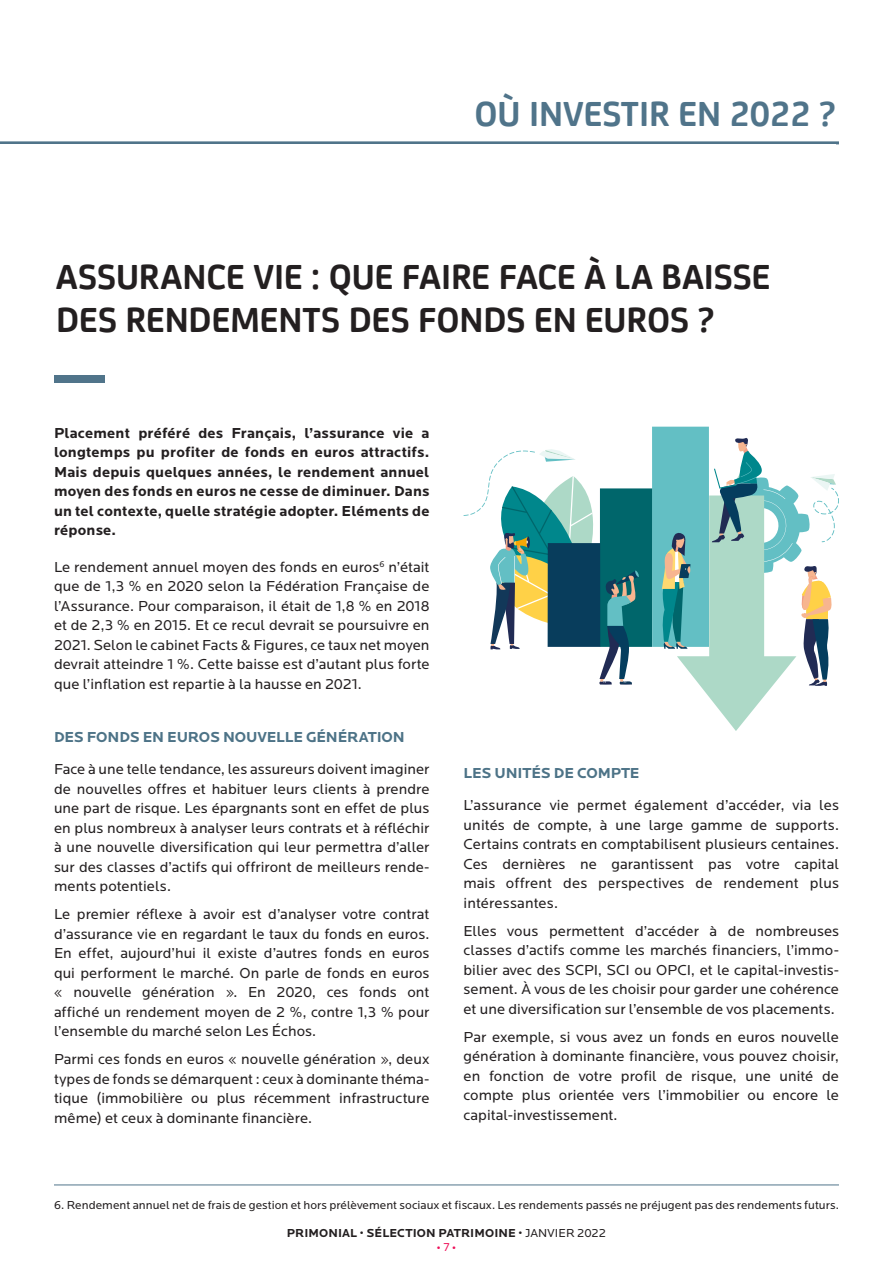
<style>
.page{position:relative;width:893px;height:1263px;background:#fff}
.page>*{position:absolute;margin:0;border:0;box-sizing:border-box;transform-origin:0 0}
.t1{font:700 37.5px/43.5px "FS Joey";letter-spacing:-.005em;color:#231f20}
.Titre_principal{font:700 37.5px "FS Joey";color:#50748a}
.t2{font:15px/19.5px "Locator";letter-spacing:.005em;color:#231f20;text-align:justify}
.INTRO_OK{font:700 15px/19.5px "Locator";letter-spacing:.01em;color:#231f20;text-align:justify}
.t3{font:700 15px "Locator";letter-spacing:-.01em;color:#4d7387}
.t4{font:12px "Locator";letter-spacing:.005em;color:#231f20}
.t5{font:700 12px "Locator";letter-spacing:.005em;color:#231f20}
.t6{font:12px "Locator";color:#ee1059}
.s1{font-weight:300}
.s2{font-weight:400}
</style>
<div class="page">
<div style="left:54px;top:375px;width:51px;height:8px;background:#50748a"></div>
<hr style="left:0;top:141px;width:839px;height:3px;background:#50748a">
<div style="left:652px;top:427px;width:57px;height:220px;background:#63bfc4"></div>
<svg style="left:660px;top:438px;width:179px;height:293px"></svg>
<svg style="left:463px;top:449px;width:190px;height:236px"></svg>
<hr style="left:54px;top:1184px;width:785px;height:1px;background:#50748a">
<p class="Titre_principal" style="left:474px;top:85px;width:363px">OÙ INVESTIR EN 2022 ?</p>
<p class="t1" style="left:56px;top:252px;width:716px">ASSURANCE VIE : QUE FAIRE FACE À LA BAISSE<br>DES RENDEMENTS DES FONDS EN EUROS ?</p>
<p class="INTRO_OK" style="left:54px;top:423px;width:377px">Placement préféré des Français, l’assurance vie a longtemps pu profiter de fonds en euros attractifs.<br>Mais depuis quelques années, le rendement annuel moyen des fonds en euros ne cesse de diminuer. Dans un tel contexte, quelle stratégie adopter. Eléments de réponse.</p>
<p class="t2" style="left:54px;top:557px;width:377px">Le rendement annuel moyen des fonds en euros<sup>6</sup> n’était que de 1,3 % en 2020 selon la Fédération Française de l’Assurance. Pour comparaison, il était de 1,8 % en 2018 et de 2,3 % en 2015. Et ce recul devrait se poursuivre en 2021. Selon le cabinet Facts &amp; Figures, ce taux net moyen devrait atteindre 1 %. Cette baisse est d’autant plus forte que l’inflation est repartie à la hausse en 2021.</p>
<p class="t3" style="left:54px;top:728px;width:352px">DES FONDS EN EUROS NOUVELLE GÉNÉRATION</p>
<p class="t2" style="left:54px;top:760px;width:377px">Face à une telle tendance, les assureurs doivent imaginer de nouvelles offres et habituer leurs clients à prendre une part de risque. Les épargnants sont en effet de plus en plus nombreux à analyser leurs contrats et à réfléchir à une nouvelle diversification qui leur permettra d’aller sur des classes d’actifs qui offriront de meilleurs rende&shy;ments potentiels.</p>
<p class="t2" style="left:54px;top:905px;width:377px">Le premier réflexe à avoir est d’analyser votre contrat d’assurance vie en regardant le taux du fonds en euros.<br>En effet, aujourd’hui il existe d’autres fonds en euros qui performent le marché. On parle de fonds en euros « nouvelle génération ». En 2020, ces fonds ont affiché un rendement moyen de 2 %, contre 1,3 % pour l’ensemble du marché selon Les Échos.</p>
<p class="t2" style="left:54px;top:1050px;width:377px">Parmi ces fonds en euros « nouvelle génération », deux types de fonds se démarquent : ceux à dominante théma&shy;tique (immobilière ou plus récemment infrastructure même) et ceux à dominante financière.</p>
<p class="t3" style="left:463px;top:764px;width:178px">LES UNITÉS DE COMPTE</p>
<p class="t2" style="left:463px;top:796px;width:377px">L’assurance vie permet également d’accéder, via les unités de compte, à une large gamme de supports.<br>Certains contrats en comptabilisent plusieurs centaines.<br>Ces dernières ne garantissent pas votre capital mais offrent des perspectives de rendement plus intéressantes.</p>
<p class="t2" style="left:463px;top:921px;width:377px">Elles vous permettent d’accéder à de nombreuses classes d’actifs comme les marchés financiers, l’immo&shy;bilier avec des SCPI, SCI ou OPCI, et le capital-investis&shy;sement. À vous de les choisir pour garder une cohérence et une diversification sur l’ensemble de vos placements.</p>
<p class="t2" style="left:463px;top:1027px;width:377px">Par exemple, si vous avez un fonds en euros nouvelle génération à dominante financière, vous pouvez choisir, en fonction de votre profil de risque, une unité de compte plus orientée vers l’immobilier ou encore le capital-investissement.</p>
<p class="t4" style="left:54px;top:1198px;width:786px">6. Rendement annuel net de frais de gestion et hors prélèvement sociaux et fiscaux. Les rendements passés ne préjugent pas des rendements futurs.</p>
<p class="t5" style="left:287px;top:1226px;width:321px">PRIMONIAL <span class="s1">•</span> SÉLECTION PATRIMOINE <span class="s1">•</span> <span class="s2">JANVIER 2022</span></p>
<p class="t6" style="left:437px;top:1240px;width:21px">• 7 <span class="s1">•</span></p>
</div>
